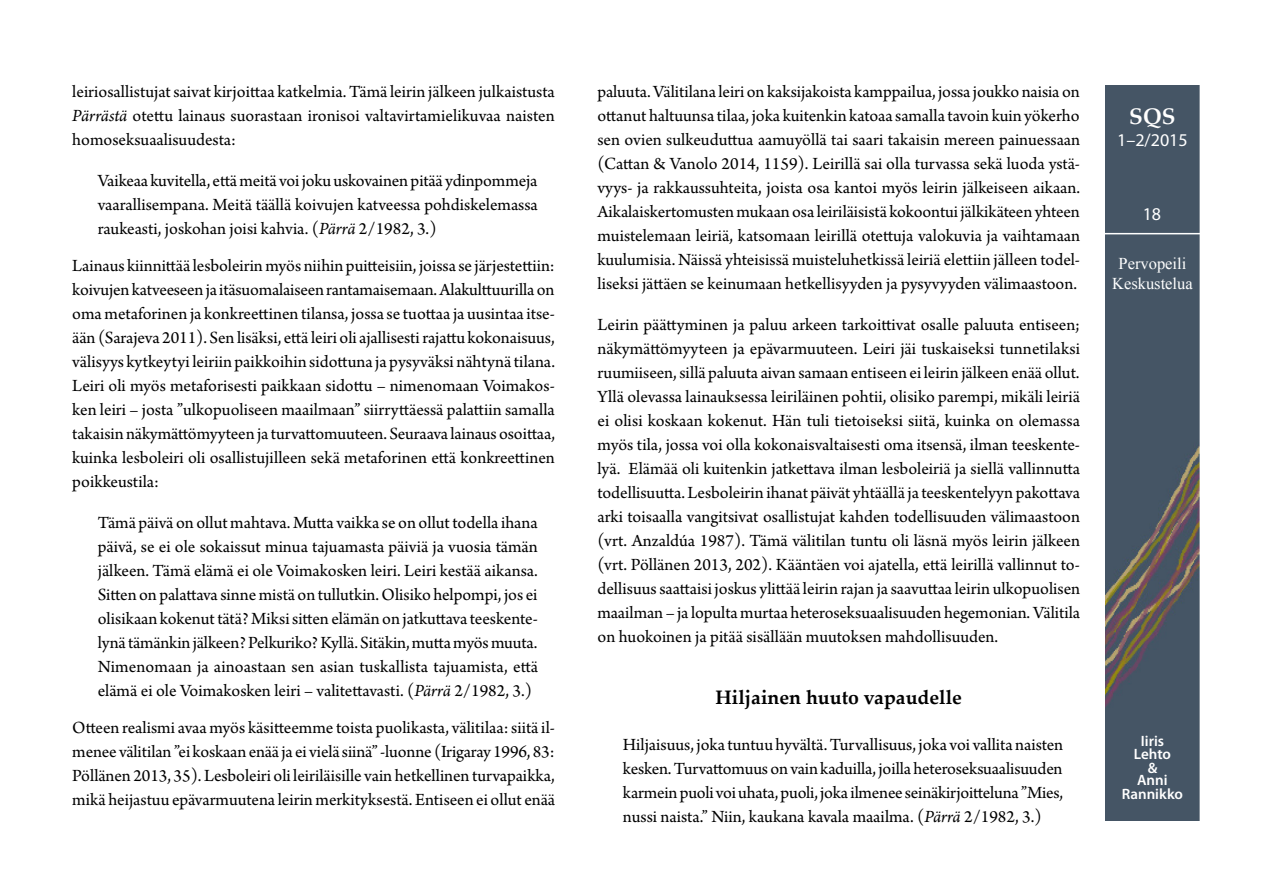
<style>
.page{position:relative;width:1263px;height:893px;background:#fff}
.page>*{position:absolute;margin:0;border:0;box-sizing:border-box;transform-origin:0 0}
.t1{font:700 22.5px "Palatino Linotype";color:#fff}
.Väliotsikko_1{font:700 19.5px "Palatino Linotype";color:#000}
.Leipateksti_suomi-ta{font:18px/24px "Arno Pro";color:#000;text-align:justify}
.Sitaatti{font:18px/24px "Arno Pro";color:#000;text-align:justify}
.t2{font:18px "Myriad Pro";color:#fff}
.t3{font:16.5px/19.8px "Times New Roman";color:#fff;text-align:center}
.t4{font:600 15px/13.5px "Myriad Pro";color:#fff;text-align:center}
.s1{font-style:italic}
</style>
<div class="page">
<img style="left:1106px;top:85px;width:93px;height:736px">
<hr style="left:1103px;top:233px;width:100px;height:1px;background:#fff">
<p class="Leipateksti_suomi-ta" style="left:72px;top:80px;width:484px">leiriosallistujat saivat kirjoittaa katkelmia. Tämä leirin jälkeen julkaistusta <span class="s1">Pärrästä</span> otettu lainaus suorastaan ironisoi valtavirtamielikuvaa naisten homoseksuaalisuudesta:</p>
<p class="Sitaatti" style="left:98px;top:170px;width:442px">Vaikeaa kuvitella, että meitä voi joku uskovainen pitää ydinpommeja vaarallisempana. Meitä täällä koivujen katveessa pohdiskelemassa raukeasti, joskohan joisi kahvia. (<span class="s1">Pärrä</span> 2/1982, 3.)</p>
<p class="Leipateksti_suomi-ta" style="left:72px;top:254px;width:484px">Lainaus kiinnittää lesboleirin myös niihin puitteisiin, joissa se järjestettiin: koivujen katveeseen ja itäsuomalaiseen rantamaisemaan. Alakulttuurilla on oma metaforinen ja konkreettinen tilansa, jossa se tuottaa ja uusintaa itse&shy;ään (Sarajeva 2011). Sen lisäksi, että leiri oli ajallisesti rajattu kokonaisuus, välisyys kytkeytyi leiriin paikkoihin sidottuna ja pysyväksi nähtynä tilana.<br>Leiri oli myös metaforisesti paikkaan sidottu – nimenomaan Voimakos&shy;ken leiri – josta ”ulkopuoliseen maailmaan” siirryttäessä palattiin samalla takaisin näkymättömyyteen ja turvattomuuteen. Seuraava lainaus osoittaa, kuinka lesboleiri oli osallistujilleen sekä metaforinen että konkreettinen poikkeustila:</p>
<p class="Sitaatti" style="left:98px;top:511px;width:442px">Tämä päivä on ollut mahtava. Mutta vaikka se on ollut todella ihana päivä, se ei ole sokaissut minua tajuamasta päiviä ja vuosia tämän jälkeen. Tämä elämä ei ole Voimakosken leiri. Leiri kestää aikansa.<br>Sitten on palattava sinne mistä on tullutkin. Olisiko helpompi, jos ei olisikaan kokenut tätä? Miksi sitten elämän on jatkuttava teeskente&shy;lynä tämänkin jälkeen? Pelkuriko? Kyllä. Sitäkin, mutta myös muuta.<br>Nimenomaan ja ainoastaan sen asian tuskallista tajuamista, että elämä ei ole Voimakosken leiri – valitettavasti. (<span class="s1">Pärrä</span> 2/1982, 3.)</p>
<p class="Leipateksti_suomi-ta" style="left:72px;top:716px;width:484px">Otteen realismi avaa myös käsitteemme toista puolikasta, välitilaa: siitä il&shy;menee välitilan ”ei koskaan enää ja ei vielä siinä” -luonne (Irigaray 1996, 83:<br>Pöllänen 2013, 35). Lesboleiri oli leiriläisille vain hetkellinen turvapaikka, mikä heijastuu epävarmuutena leirin merkityksestä. Entiseen ei ollut enää</p>
<p class="Leipateksti_suomi-ta" style="left:597px;top:80px;width:484px">paluuta. Välitilana leiri on kaksijakoista kamppailua, jossa joukko naisia on ottanut haltuunsa tilaa, joka kuitenkin katoaa samalla tavoin kuin yökerho sen ovien sulkeuduttua aamuyöllä tai saari takaisin mereen painuessaan (Cattan &amp; Vanolo 2014, 1159). Leirillä sai olla turvassa sekä luoda ystä&shy;vyys- ja rakkaussuhteita, joista osa kantoi myös leirin jälkeiseen aikaan.<br>Aikalaiskertomusten mukaan osa leiriläisistä kokoontui jälkikäteen yhteen muistelemaan leiriä, katsomaan leirillä otettuja valokuvia ja vaihtamaan kuulumisia. Näissä yhteisissä muisteluhetkissä leiriä elettiin jälleen todel&shy;liseksi jättäen se keinumaan hetkellisyyden ja pysyvyyden välimaastoon.</p>
<p class="Leipateksti_suomi-ta" style="left:597px;top:314px;width:484px">Leirin päättyminen ja paluu arkeen tarkoittivat osalle paluuta entiseen; näkymättömyyteen ja epävarmuuteen. Leiri jäi tuskaiseksi tunnetilaksi ruumiiseen, sillä paluuta aivan samaan entiseen ei leirin jälkeen enää ollut.<br>Yllä olevassa lainauksessa leiriläinen pohtii, olisiko parempi, mikäli leiriä ei olisi koskaan kokenut. Hän tuli tietoiseksi siitä, kuinka on olemassa myös tila, jossa voi olla kokonaisvaltaisesti oma itsensä, ilman teeskente&shy;lyä. Elämää oli kuitenkin jatkettava ilman lesboleiriä ja siellä vallinnutta todellisuutta. Lesboleirin ihanat päivät yhtäällä ja teeskentelyyn pakottava arki toisaalla vangitsivat osallistujat kahden todellisuuden välimaastoon (vrt. Anzaldúa 1987). Tämä välitilan tuntu oli läsnä myös leirin jälkeen (vrt. Pöllänen 2013, 202). Kääntäen voi ajatella, että leirillä vallinnut to&shy;dellisuus saattaisi joskus ylittää leirin rajan ja saavuttaa leirin ulkopuolisen maailman – ja lopulta murtaa heteroseksuaalisuuden hegemonian.Välitila on huokoinen ja pitää sisällään muutoksen mahdollisuuden.</p>
<p class="Väliotsikko_1" style="left:716px;top:684px;width:248px">Hiljainen huuto vapaudelle</p>
<p class="Sitaatti" style="left:623px;top:733px;width:442px">Hiljaisuus, joka tuntuu hyvältä. Turvallisuus, joka voi vallita naisten kesken. Turvattomuus on vain kaduilla, joilla heteroseksuaalisuuden karmein puoli voi uhata, puoli, joka ilmenee seinäkirjoitteluna ”Mies, nussi naista.” Niin, kaukana kavala maailma. (<span class="s1">Pärrä</span> 2/1982, 3.)</p>
<p class="t1" style="left:1129px;top:101px;width:48px">SQS</p>
<p class="t2" style="left:1117px;top:129px;width:72px">1–2/2015</p>
<p class="t2" style="left:1143px;top:203px;width:20px">18</p>
<p class="t3" style="left:1112px;top:253px;width:82px">Pervopeili<br>Keskustelua</p>
<p class="t4" style="left:1134px;top:733px;width:39px">Iiris<br>Lehto &amp;</p>
<p class="t4" style="left:1122px;top:773px;width:63px">Anni<br>Rannikko</p>
</div>
